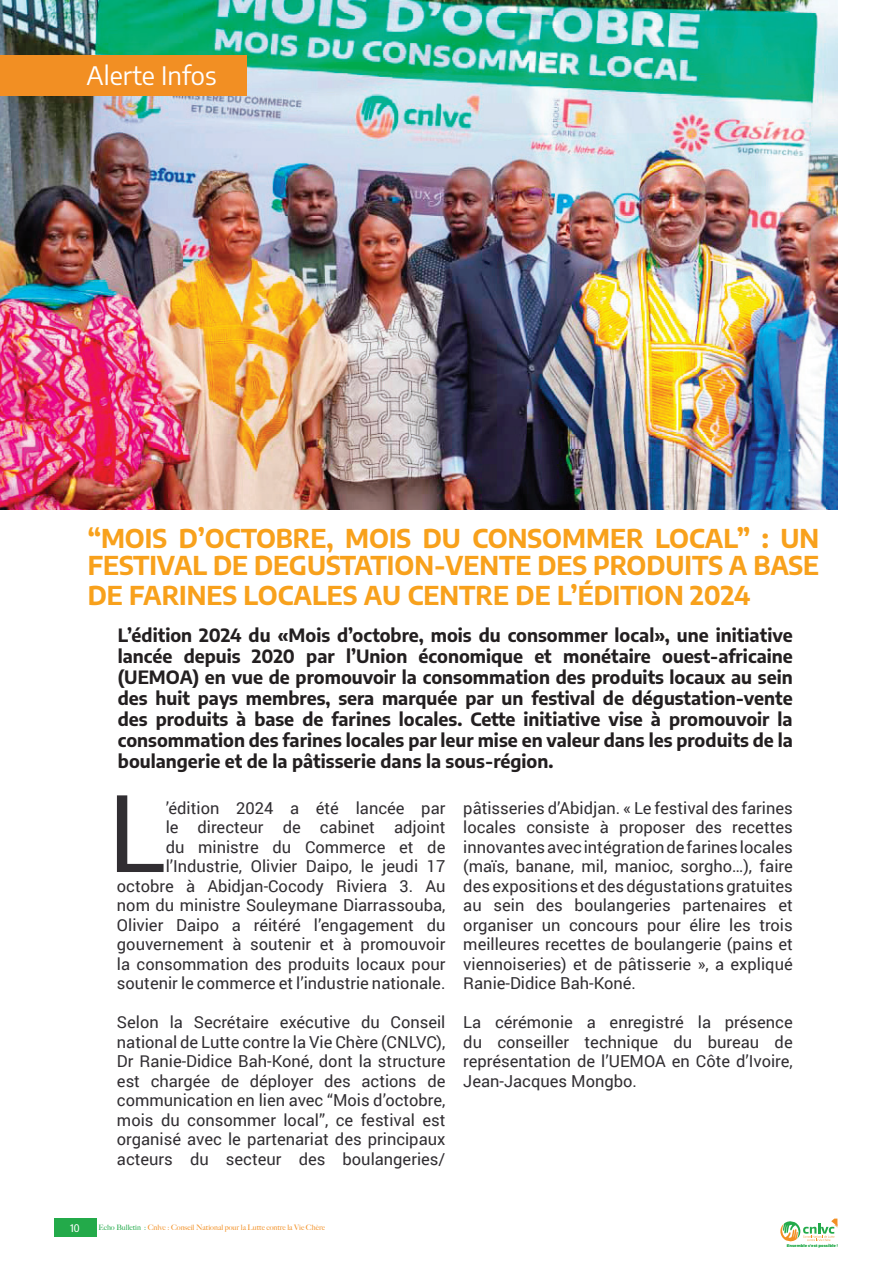
<style>
.page{position:relative;width:893px;height:1263px;background:#fff}
.page>*{position:absolute;margin:0;border:0;box-sizing:border-box;transform-origin:0 0}
.t1{font:107.7px "Roboto";color:#312e32}
.t2{font:700 25.5px/27px "Encode Sans";color:#f8a11c}
.t3{font:25.5px "Encode Sans";color:#fff}
.t4{font:700 18px/21px "Encode Sans";color:#231f20;text-align:justify}
.t5{font:16.5px/19.5px "Roboto";color:#312e32;text-align:justify}
.t6{font:500 10.5px "Encode Sans Compressed";color:#fff}
.t7{font:500 7.5px "Big Caslon";color:#f28f23}
.t8{font:900 3.9px "Montserrat";color:#23aa4a}
.s1{color:#23aa4a}
</style>
<div class="page">
<div style="left:54px;top:1218px;width:42px;height:19px;background:#23aa4a"></div>
<svg style="left:780px;top:1218px;width:57px;height:24px"></svg>
<img style="left:0;top:0;width:838px;height:509px">
<div style="left:0;top:55px;width:247px;height:40px;background:#f28f23"></div>
<h2 class="t3" style="left:87px;top:57px;width:131px">Alerte Infos</h2>
<h2 class="t2" style="left:88px;top:524px;width:733px">“MOIS D’OCTOBRE, MOIS DU CONSOMMER LOCAL” : UN<br>FESTIVAL DE DEGUSTATION-VENTE DES PRODUITS A BASE</h2>
<h2 class="t2" style="left:88px;top:581px;width:664px">DE FARINES LOCALES AU CENTRE DE L’ÉDITION 2024</h2>
<p class="t4" style="left:118px;top:624px;width:676px">L’édition 2024 du «Mois d’octobre, mois du consommer local», une initiative lancée depuis 2020 par l’Union économique et monétaire ouest-africaine (UEMOA) en vue de promouvoir la consommation des produits locaux au sein des huit pays membres, sera marquée par un festival de dégustation-vente des produits à base de farines locales. Cette initiative vise à promouvoir la consommation des farines locales par leur mise en valeur dans les produits de la boulangerie et de la pâtisserie dans la sous-région.</p>
<h1 class="t1" style="left:107px;top:758px;width:60px">L</h1>
<p class="t5" style="left:117px;top:797px;width:330px;text-align:right">’édition 2024 a été lancée par<br>le directeur de cabinet adjoint<br>du ministre du Commerce et de l’Industrie, Olivier Daipo, le jeudi 17 octobre à Abidjan-Cocody Riviera 3. Au nom du ministre Souleymane Diarrassouba, Olivier Daipo a réitéré l’engagement du gouvernement à soutenir et à promouvoir la consommation des produits locaux pour soutenir le commerce et l’industrie nationale.</p>
<p class="t5" style="left:117px;top:1012px;width:330px">Selon la Secrétaire exécutive du Conseil national de Lutte contre la Vie Chère (CNLVC), Dr Ranie-Didice Bah-Koné, dont la structure est chargée de déployer des actions de communication en lien avec “Mois d’octobre, mois du consommer local”, ce festival est organisé avec le partenariat des principaux acteurs du secteur des boulangeries/</p>
<p class="t5" style="left:463px;top:797px;width:331px">pâtisseries d’Abidjan. « Le festival des farines locales consiste à proposer des recettes innovantes avec intégration de farines locales (maïs, banane, mil, manioc, sorgho…), faire des expositions et des dégustations gratuites au sein des boulangeries partenaires et organiser un concours pour élire les trois meilleures recettes de boulangerie (pains et viennoiseries) et de pâtisserie », a expliqué Ranie-Didice Bah-Koné.</p>
<p class="t5" style="left:463px;top:1012px;width:331px">La cérémonie a enregistré la présence du conseiller technique du bureau de représentation de l’UEMOA en Côte d’Ivoire, Jean-Jacques Mongbo.</p>
<p class="t6" style="left:70px;top:1221px;width:11px">10</p>
<p class="t7" style="left:98px;top:1221px;width:228px"><span class="s1">Echo Bulletin :</span> Cnlvc : Conseil National pour la Lutte contre la Vie Chère</p>
<p class="t8" style="left:787px;top:1243px;width:53px">Ensemble c’est possible !</p>
</div>
